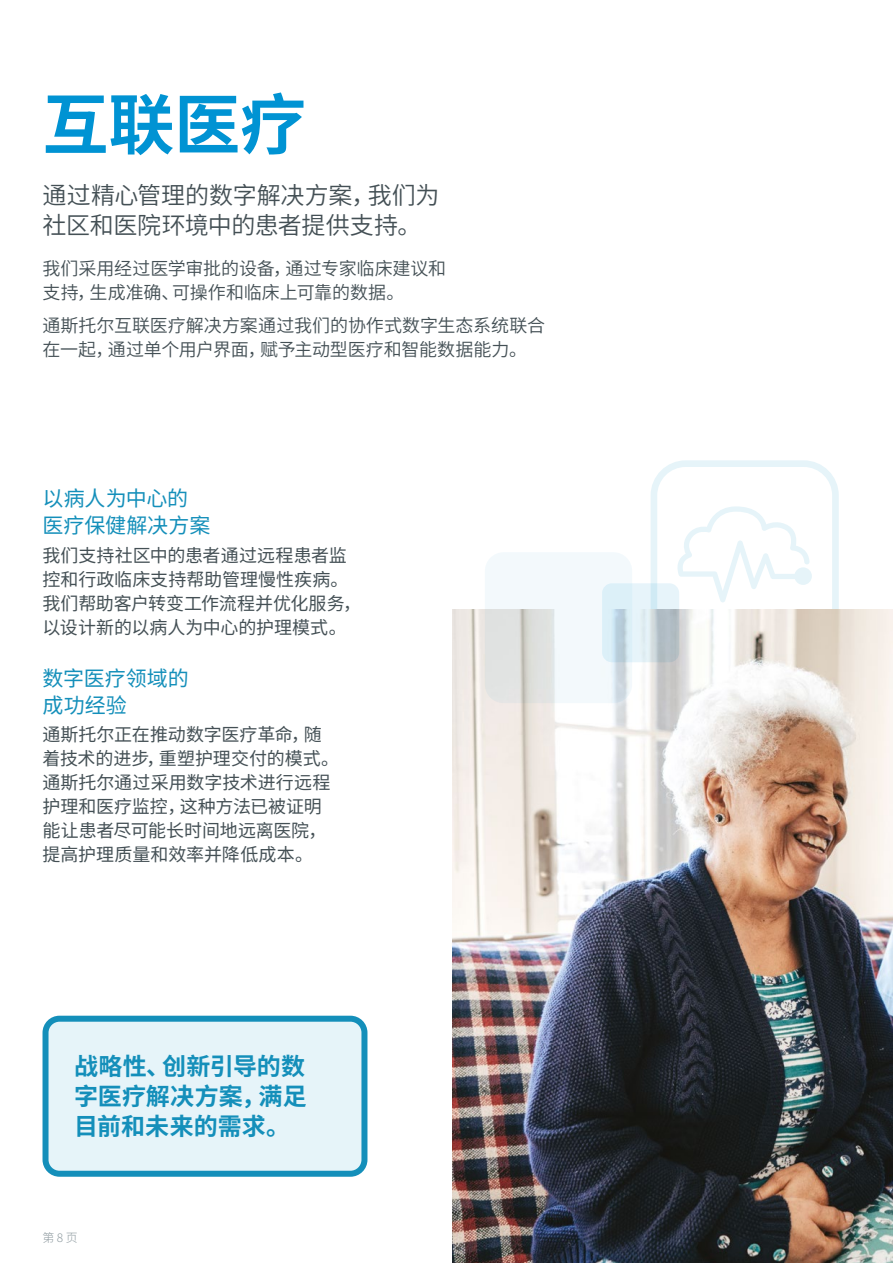
<style>
.page{position:relative;width:893px;height:1263px;background:#fff}
.page>*{position:absolute;margin:0;border:0;box-sizing:border-box;transform-origin:0 0}
.t1{font:700 66px "Source Han Sans CN";color:#0093d3}
.Intro{font:24px/30px "Source Han Sans CN";letter-spacing:-.01em;color:#445055}
.Intro-2{font:700 24px/30px "Source Han Sans CN";color:#148fba;text-align:justify}
.Body_heading{font:21px/27px "Source Han Sans CN";letter-spacing:-.005em;color:#148fba}
.Body{font:18px/24px "Source Han Sans CN";letter-spacing:-.005em;color:#445055}
.Body-2{font:18px/24px "Source Han Sans CN";letter-spacing:-.005em;color:#445055}
.t2{font:300 12px "Source Han Sans CN";color:#8f9ba0}
</style>
<div class="page">
<svg style="left:651px;top:460px;width:188px;height:150px"></svg>
<img style="left:453px;top:610px;width:440px;height:653px">
<svg style="left:485px;top:552px;width:147px;height:151px;fill:#f3f9fc"></svg>
<svg style="left:602px;top:583px;width:77px;height:79px;background:#d2e1e9"></svg>
<div style="left:46px;top:1019px;width:318px;height:155px;background:#e6f4f9;border-radius:14px"></div>
<div style="left:43px;top:1016px;width:324px;height:161px;border:6px solid #148fba;border-radius:14px"></div>
<h3 class="t1" style="left:43px;top:87px;width:265px">互联医疗</h3>
<p class="Intro" style="left:43px;top:181px;width:398px">通过精心管理的数字解决方案，我们为社区和医院环境中的患者提供支持。</p>
<p class="Body-2" style="left:43px;top:257px;width:405px">我们采用经过医学审批的设备，通过专家临床建议和支持，生成准确、可操作和临床上可靠的数据。</p>
<p class="Body-2" style="left:43px;top:314px;width:504px">通斯托尔互联医疗解决方案通过我们的协作式数字生态系统联合在一起，通过单个用户界面，赋予主动型医疗和智能数据能力。</p>
<p class="Body_heading" style="left:43px;top:486px;width:169px">以病人为中心的医疗保健解决方案</p>
<p class="Body" style="left:43px;top:543px;width:320px">我们支持社区中的患者通过远程患者监控和行政临床支持帮助管理慢性疾病。我们帮助客户转变工作流程并优化服务，以设计新的以病人为中心的护理模式。</p>
<p class="Body_heading" style="left:43px;top:665px;width:148px">数字医疗领域的成功经验</p>
<p class="Body" style="left:43px;top:723px;width:298px">通斯托尔正在推动数字医疗革命，随着技术的进步，重塑护理交付的模式。通斯托尔通过采用数字技术进行远程护理和医疗监控，这种方法已被证明能让患者尽可能长时间地远离医院，提高护理质量和效率并降低成本。</p>
<p class="Intro-2" style="left:74px;top:1052px;width:234px">战略性、创新引导的数字医疗解决方案，满足目前和未来的需求。</p>
<p class="t2" style="left:43px;top:1230px;width:37px">第 8 页</p>
</div>
